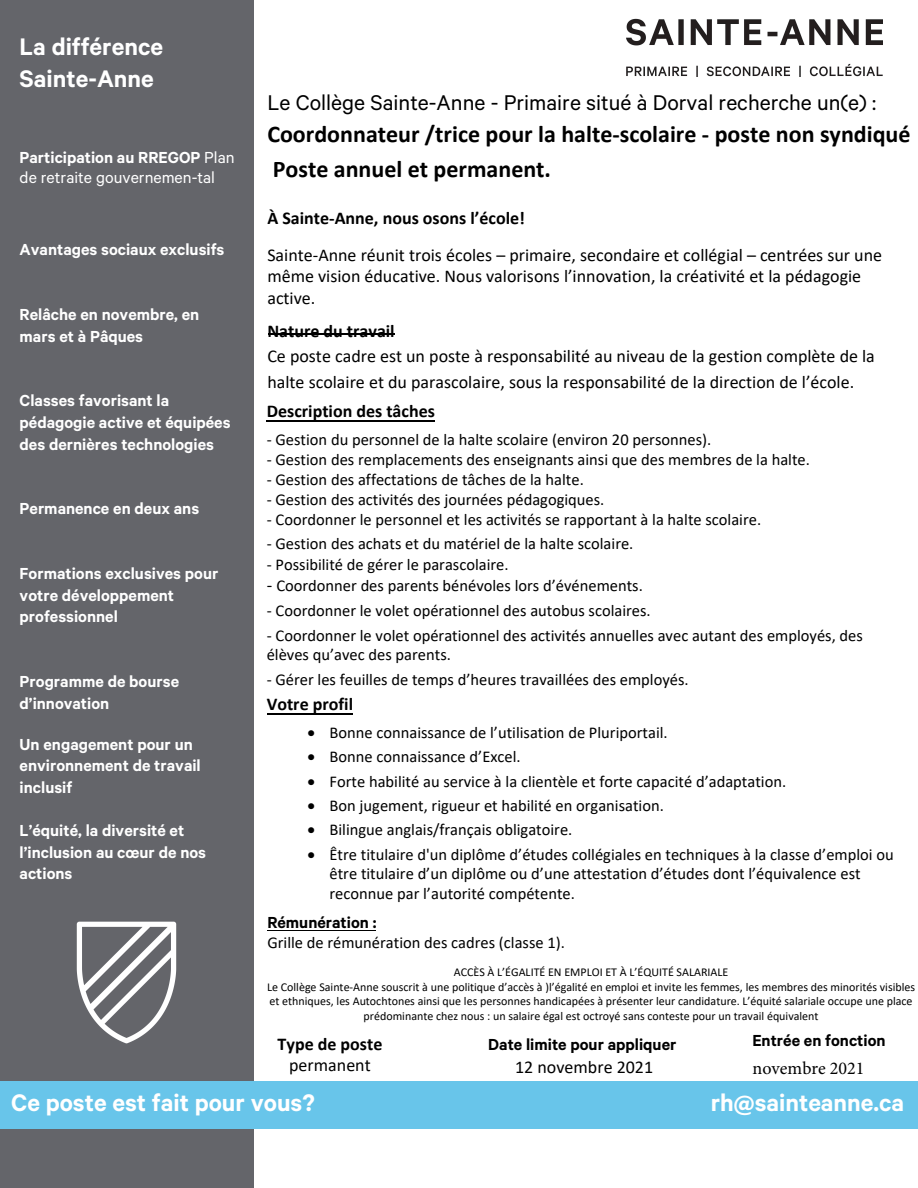
<style>
.page{position:relative;width:918px;height:1188px;background:#fff}
.page>*{position:absolute;margin:0;border:0;box-sizing:border-box;transform-origin:0 0}
.t1{font:600 27px/32.4px "Calibre";color:#fff}
.t2{font:700 24px/35.2px "Calibri";color:#000}
.t3{font:24px "Calibre";color:#000}
.t4{font:600 18px/21.6px "Calibre";color:#fff}
.t5{font:18px/21.6px "Calibri";color:#000}
.t6{font:700 18px "Calibri";color:#000}
.t7{font:600 18px "Calibre";color:#000}
.t8{font:18px/20.2px "Calibre";color:#fff}
.t9{font:18px "Minion Pro";color:#000}
.t10{font:16.5px/19.8px "Calibri";color:#000}
.t11{font:12px/14.4px "Calibri";color:#000;text-align:center}
.s1{font-weight:600}
.s2{font-style:inherit}
.s3{font-size:18px}
</style>
<div class="page">
<div style="left:0;top:0;width:254px;height:1188px;background:#64656a"></div>
<div style="left:0;top:1082px;width:918px;height:48px;background:#68c5ea"></div>
<hr style="left:268px;top:334px;width:126px;height:1px;background:#000">
<hr style="left:267px;top:713px;width:86px;height:2px;background:#000">
<hr style="left:267px;top:421px;width:168px;height:1px;background:#000">
<img style="left:627px;top:18px;width:255px;height:58px">
<img style="left:76px;top:921px;width:101px;height:123px">
<hr style="left:268px;top:930px;width:108px;height:1px;background:#000">
<h1 class="t1" style="left:20px;top:29px;width:145px">La différence<br>Sainte-Anne</h1>
<p class="t8" style="left:20px;top:147px;width:216px"><span class="s1">Participation au RREGOP</span> Plan de retraite gouvernemen-tal</p>
<p class="t4" style="left:20px;top:238px;width:206px">Avantages sociaux exclusifs</p>
<p class="t4" style="left:20px;top:303px;width:181px">Relâche en novembre, en mars et à Pâques</p>
<p class="t4" style="left:20px;top:390px;width:212px">Classes favorisant la pédagogie active et équipées des dernières technologies</p>
<p class="t4" style="left:20px;top:498px;width:181px">Permanence en deux ans</p>
<p class="t4" style="left:20px;top:562px;width:200px">Formations exclusives pour votre développement professionnel</p>
<p class="t4" style="left:20px;top:670px;width:161px">Programme de bourse d’innovation</p>
<p class="t4" style="left:20px;top:733px;width:183px">Un engagement pour un environnement de travail inclusif</p>
<p class="t4" style="left:20px;top:819px;width:188px">L’équité, la diversité et l’inclusion au cœur de nos actions</p>
<h2 class="t3" style="left:267px;top:89px;width:610px">Le Collège Sainte-Anne - Primaire situé à Dorval recherche un(e) :</h2>
<h2 class="t2" style="left:267px;top:116px;width:645px">Coordonnat<span class="s2">eu</span>r <span class="s2">/tr</span>ice pour la halte-scolaire - poste non syndiqu<span class="s2">é<br>Poste annuel et permanent.</span></h2>
<p class="t6" style="left:267px;top:205px;width:259px">À Sainte-Anne, nous osons l’école!</p>
<p class="t5" style="left:267px;top:244px;width:616px">Sainte-Anne réunit trois écoles – primaire, secondaire et collégial – centrées sur une même vision éducative. Nous valorisons l’innovation, la créativité et la pédagogie active.</p>
<p class="t6" style="left:267px;top:318px;width:129px">Nature du travail</p>
<p class="t5" style="left:267px;top:343px;width:609px;line-height:25.3px">Ce poste cadre est un poste à responsabilité au niveau de la gestion complète de la halte scolaire et du parascolaire, sous la responsabilité de la direction de l’école.</p>
<p class="t6" style="left:267px;top:399px;width:170px">Description des tâches</p>
<p class="t10" style="left:267px;top:430px;width:446px">- Gestion du personnel de la halte scolaire (environ 20 personnes).</p>
<p class="t10" style="left:267px;top:449px;width:545px">- Gestion des remplacements des enseignants ainsi que des membres de la halte.</p>
<p class="t10" style="left:267px;top:469px;width:319px">- Gestion des affectations de tâches de la halte.</p>
<p class="t10" style="left:267px;top:489px;width:339px">- Gestion des activités des journées pédagogiques.</p>
<p class="t10" style="left:267px;top:509px;width:496px">- Coordonner le personnel et les activités se rapportant à la halte scolaire.</p>
<p class="t10" style="left:267px;top:533px;width:368px">- Gestion des achats et du matériel de la halte scolaire.</p>
<p class="t10" style="left:267px;top:554px;width:243px">- Possibilité de gérer le parascolaire.</p>
<p class="t10" style="left:267px;top:576px;width:378px"><span class="s3">-</span> Coordonner des parents bénévoles lors d’événements.</p>
<p class="t10" style="left:267px;top:601px;width:386px">- Coordonner le volet opérationnel des autobus scolaires.</p>
<p class="t10" style="left:267px;top:625px;width:598px">- Coordonner le volet opérationnel des activités annuelles avec autant des employés, des élèves qu’avec des parents.</p>
<p class="t10" style="left:267px;top:669px;width:423px">- Gérer les feuilles de temps d’heures travaillées des employés.</p>
<p class="t6" style="left:267px;top:691px;width:88px">Votre profil</p>
<p class="t10" style="left:308px;top:722px;width:362px">• Bonne connaissance de l’utilisation de Pluriportail.</p>
<p class="t10" style="left:308px;top:747px;width:215px">• Bonne connaissance d’Excel.</p>
<p class="t10" style="left:308px;top:771px;width:480px">• Forte habilité au service à la clientèle et forte capacité d’adaptation.</p>
<p class="t10" style="left:308px;top:795px;width:358px">• Bon jugement, rigueur et habilité en organisation.</p>
<p class="t10" style="left:308px;top:820px;width:266px">• Bilingue anglais/français obligatoire.</p>
<p class="t10" style="left:330px;top:844px;width:566px;text-indent:-22px">• Être titulaire d'un diplôme d’études collégiales en techniques à la classe d’emploi ou être titulaire d’un diplôme ou d’une attestation d’études dont l’équivalence est reconnue par l’autorité compétente.</p>
<p class="t7" style="left:267px;top:912px;width:111px">Rémunération :</p>
<p class="t10" style="left:267px;top:932px;width:299px">Grille de rémunération des cadres (classe 1).</p>
<p class="t11" style="left:267px;top:965px;width:650px">ACCÈS À L’ÉGALITÉ EN EMPLOI ET À L’ÉQUITÉ SALARIALE<br>Le Collège Sainte-Anne souscrit à une politique d’accès à )l’égalité en emploi et invite les femmes, les membres des minorités visibles et ethniques, les Autochtones ainsi que les personnes handicapées à présenter leur candidature. L’équité salariale occupe une place prédominante chez nous : un salaire égal est octroyé sans conteste pour un travail équivalent</p>
<p class="t6" style="left:278px;top:1031px;width:106px">Type de poste</p>
<p class="t5" style="left:289px;top:1054px;width:83px">permanent</p>
<p class="t7" style="left:488px;top:1034px;width:190px">Date limite pour appliquer</p>
<p class="t5" style="left:515px;top:1056px;width:140px">12 novembre 2021</p>
<p class="t7" style="left:752px;top:1030px;width:135px">Entrée en fonction</p>
<p class="t9" style="left:753px;top:1056px;width:113px">novembre 2021</p>
<h1 class="t1" style="left:11px;top:1086px;width:305px">Ce poste est fait pour vous?</h1>
<h1 class="t1" style="left:711px;top:1086px;width:195px">rh@sainteanne.ca</h1>
</div>
